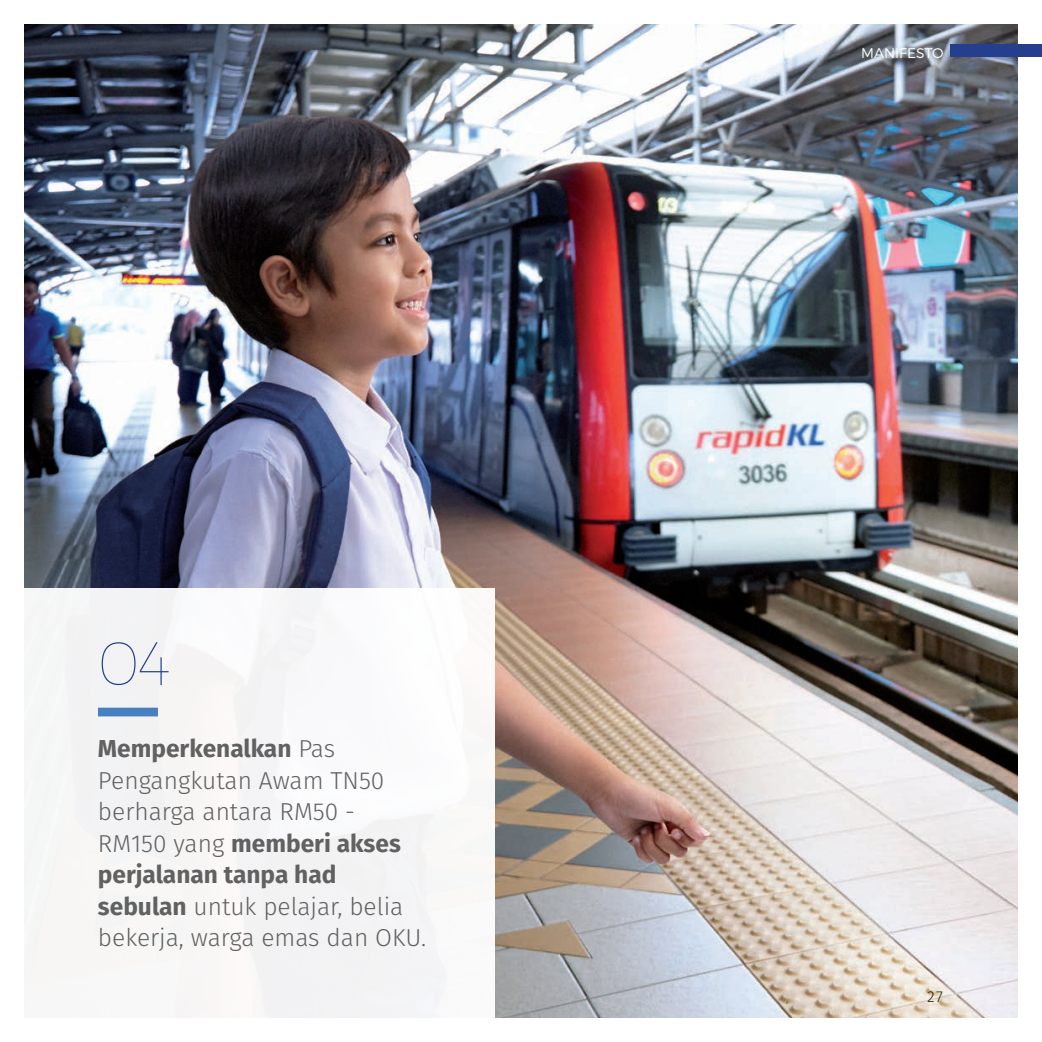
<style>
.page{position:relative;width:1042px;height:1042px;background:#fff}
.page>*{position:absolute;margin:0;border:0;box-sizing:border-box;transform-origin:0 0}
.Body_Text_-_Numberin{font:100 61.25px "Montserrat";color:#253f8e}
.Body_Text_-_Stand_Al{font:300 24.5px/31.5px "Fira Sans";color:#616161}
.t1{font:300 15.75px "Fira Sans";color:#231f20}
.t2{font:300 14px "Montserrat";color:#fff}
.s1{font-weight:700}
</style>
<div class="page">
<img style="left:25px;top:25px;width:992px;height:992px">
<div style="left:950px;top:45px;width:92px;height:12px;background:#253f8e"></div>
<div style="left:25px;top:588px;width:470px;height:430px;background:#f7f6f6"></div>
<div style="left:98px;top:707px;width:60px;height:9px;background:#487fc1"></div>
<p class="Body_Text_-_Numberin" style="left:98px;top:626px;width:74px">04</p>
<p class="Body_Text_-_Stand_Al" style="left:98px;top:732px;width:330px"><span class="s1">Memperkenalkan</span> Pas<br>Pengangkutan Awam TN50 berharga antara RM50 -<br>RM150 yang <span class="s1">memberi akses perjalanan tanpa had sebulan</span> untuk pelajar, belia bekerja, warga emas dan OKU.</p>
<p class="t2" style="left:861px;top:45px;width:84px">MANIFESTO</p>
<p class="t1" style="left:927px;top:986px;width:17px">27</p>
</div>
